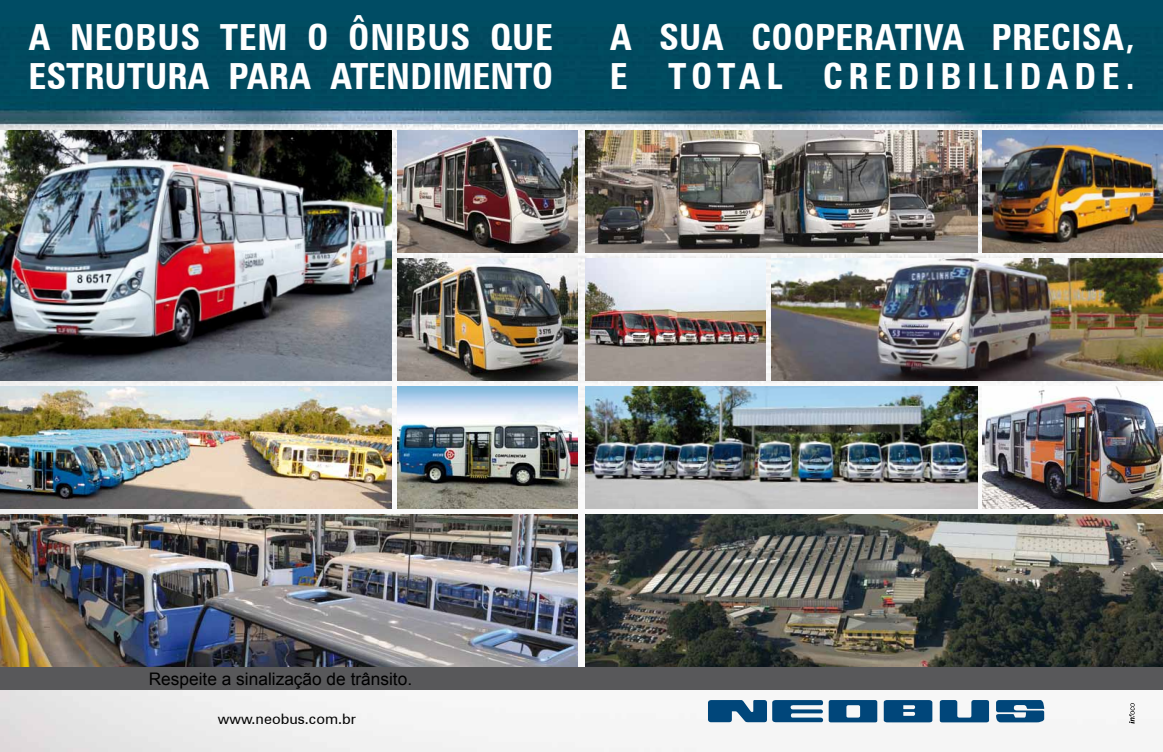
<style>
.page{position:relative;width:1163px;height:752px;background:#fff}
.page>*{position:absolute;margin:0;border:0;box-sizing:border-box;transform-origin:0 0}
.t1{font:700 condensed 36px/39px "Zurich BT";letter-spacing:.01em;color:#fff}
.t2{font:17.3px "Arial";color:#000}
.t3{font:14.4px "Zurich BT";color:#000}
</style>
<div class="page">
<img style="left:0;top:0;width:1162px;height:751px">
<img style="left:585px;top:386px;width:391px;height:122px">
<svg style="left:708px;top:699px;width:58px;height:23px"></svg>
<svg style="left:939px;top:699px;width:49px;height:23px"></svg>
<svg style="left:995px;top:699px;width:48px;height:23px"></svg>
<svg style="left:772px;top:699px;width:105px;height:23px"></svg>
<svg style="left:883px;top:699px;width:49px;height:23px"></svg>
<svg style="left:1128px;top:702px;width:6px;height:21px"></svg>
<img style="left:585px;top:514px;width:577px;height:152px">
<img style="left:0;top:514px;width:577px;height:152px">
<img style="left:0;top:130px;width:391px;height:250px">
<img style="left:397px;top:130px;width:180px;height:122px">
<img style="left:397px;top:258px;width:180px;height:122px">
<img style="left:585px;top:258px;width:180px;height:122px">
<img style="left:397px;top:386px;width:180px;height:122px">
<img style="left:0;top:386px;width:391px;height:122px">
<div style="left:0;top:666px;width:1162px;height:23px;background:#58585a"></div>
<img style="left:585px;top:130px;width:391px;height:122px">
<img style="left:982px;top:130px;width:180px;height:122px">
<img style="left:771px;top:258px;width:391px;height:122px">
<img style="left:982px;top:386px;width:180px;height:122px">
<p class="t1" style="left:28px;top:17px;width:526px">A NEOBUS TEM O ÔNIBUS QUE<br>ESTRUTURA PARA ATENDIMENTO</p>
<p class="t1" style="left:609px;top:17px;width:526px">A SUA COOPERATIVA PRECISA,<br>E TOTAL CREDIBILIDADE.</p>
<p class="t2" style="left:149px;top:667px;width:265px">Respeite a sinalização de trânsito.</p>
<p class="t3" style="left:218px;top:707px;width:140px">www.neobus.com.br</p>
</div>
